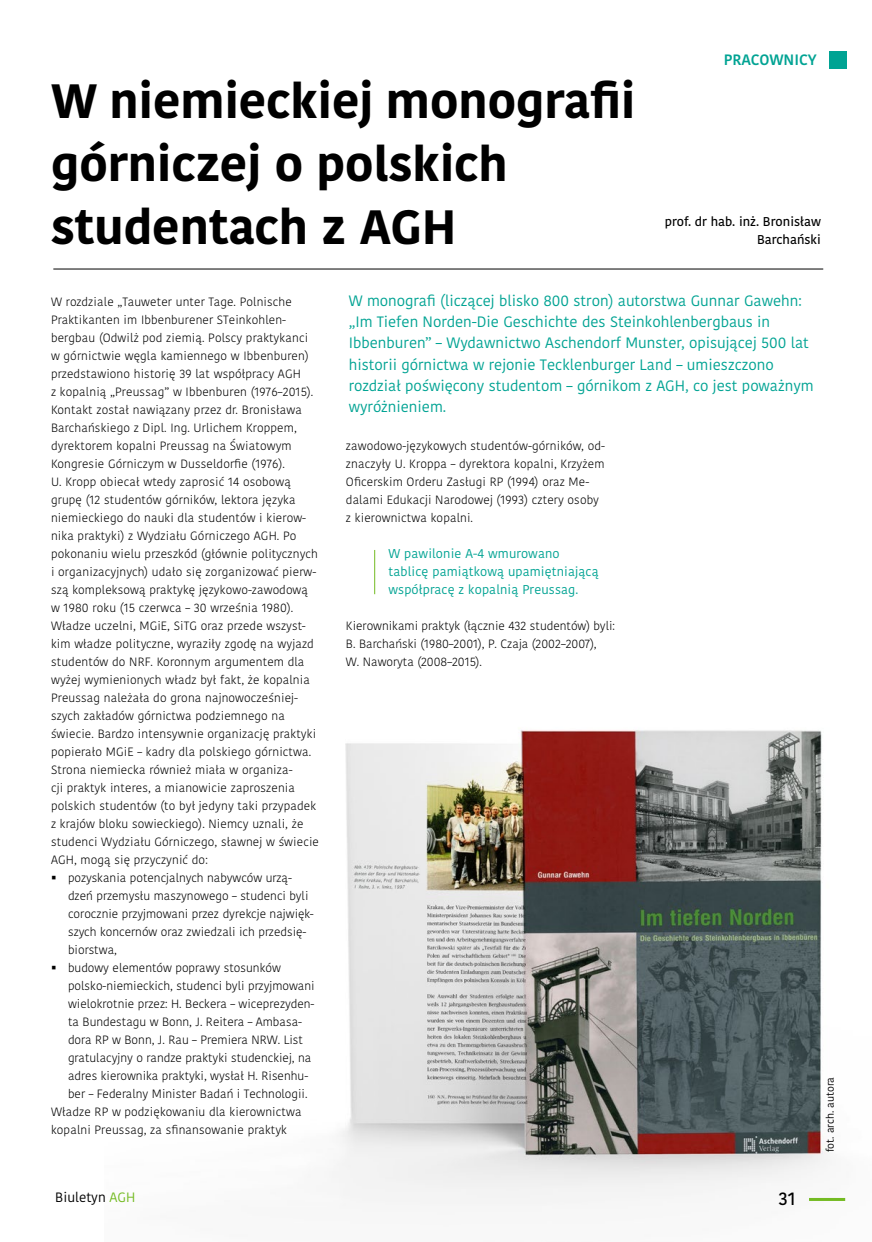
<style>
.page{position:relative;width:872px;height:1242px;background:#fff}
.page>*{position:absolute;margin:0;border:0;box-sizing:border-box;transform-origin:0 0}
.t1{font:700 48px/63px "Kohinoor Bangla";color:#000}
.t2{font:500 18px "Kohinoor Bangla";color:#000}
.t3{font:15px/21px "Kohinoor Bangla";color:#00a393}
.t4{font:600 15px "Kohinoor Bangla";color:#00a393}
.t5{font:13.5px "Kohinoor Bangla";color:#000}
.t6{font:12.75px/18px "Kohinoor Bangla";letter-spacing:.01em;color:#00a393}
.t7{font:500 12.75px/18px "Kohinoor Bangla";color:#000;text-align:right}
.t8{font:300 12px/18px "Kohinoor Bangla";letter-spacing:.01em;color:#000}
.t9{font:10.5px "Kohinoor Bangla";color:#000}
.s1{color:#74bb23}
</style>
<div class="page">
<img style="left:332px;top:730px;width:514px;height:474px">
<hr style="left:809px;top:1198px;width:36px;height:3px;background:#74bb23">
<div style="left:829px;top:51px;width:17px;height:17px;background:#00a393"></div>
<hr style="left:53px;top:269px;width:770px;height:1px;background:#000">
<hr style="left:374px;top:550px;width:1px;height:44px;background:#74bb23">
<h1 class="t1" style="left:51px;top:67px;width:585px">W niemieckiej monografii górniczej o polskich studentach z AGH</h1>
<p class="t4" style="left:723px;top:47px;width:94px">PRACOWNICY</p>
<p class="t7" style="left:664px;top:212px;width:158px">prof. dr hab. inż. Bronisław<br>Barchański</p>
<p class="t8" style="left:51px;top:293px;width:242px">W rozdziale „Tauweter unter Tage. Polnische</p>
<p class="t8" style="left:51px;top:311px;width:237px">Praktikanten im Ibbenburener STeinkohlen-</p>
<p class="t8" style="left:51px;top:329px;width:259px">bergbau (Odwilż pod ziemią. Polscy praktykanci</p>
<p class="t8" style="left:51px;top:347px;width:259px">w górnictwie węgla kamiennego w Ibbenburen)</p>
<p class="t8" style="left:51px;top:365px;width:251px">przedstawiono historię 39 lat współpracy AGH</p>
<p class="t8" style="left:51px;top:383px;width:264px">z kopalnią „Preussag” w Ibbenburen (1976–2015).</p>
<p class="t8" style="left:51px;top:401px;width:252px">Kontakt został nawiązany przez dr. Bronisława</p>
<p class="t8" style="left:51px;top:419px;width:247px">Barchańskiego z Dipl. Ing. Urlichem Kroppem,</p>
<p class="t8" style="left:51px;top:437px;width:242px">dyrektorem kopalni Preussag na Światowym</p>
<p class="t8" style="left:51px;top:455px;width:235px">Kongresie Górniczym w Dusseldorfie (1976).</p>
<p class="t8" style="left:51px;top:473px;width:241px">U. Kropp obiecał wtedy zaprosić 14 osobową</p>
<p class="t8" style="left:51px;top:491px;width:246px">grupę (12 studentów górników, lektora języka</p>
<p class="t8" style="left:51px;top:509px;width:257px">niemieckiego do nauki dla studentów i kierow-</p>
<p class="t8" style="left:51px;top:527px;width:247px">nika praktyki) z Wydziału Górniczego AGH. Po</p>
<p class="t8" style="left:51px;top:545px;width:268px">pokonaniu wielu przeszkód (głównie politycznych</p>
<p class="t8" style="left:51px;top:563px;width:267px">i organizacyjnych) udało się zorganizować pierw-</p>
<p class="t8" style="left:51px;top:581px;width:258px">szą kompleksową praktykę językowo-zawodową</p>
<p class="t8" style="left:51px;top:599px;width:244px">w 1980 roku (15 czerwca – 30 września 1980).</p>
<p class="t8" style="left:51px;top:617px;width:256px">Władze uczelni, MGiE, SiTG oraz przede wszyst-</p>
<p class="t8" style="left:51px;top:635px;width:264px">kim władze polityczne, wyraziły zgodę na wyjazd</p>
<p class="t8" style="left:51px;top:653px;width:255px">studentów do NRF. Koronnym argumentem dla</p>
<p class="t8" style="left:51px;top:671px;width:260px">wyżej wymienionych władz był fakt, że kopalnia</p>
<p class="t8" style="left:51px;top:689px;width:249px">Preussag należała do grona najnowocześniej-</p>
<p class="t8" style="left:51px;top:707px;width:235px">szych zakładów górnictwa podziemnego na</p>
<p class="t8" style="left:51px;top:725px;width:266px">świecie. Bardzo intensywnie organizację praktyki</p>
<p class="t8" style="left:51px;top:743px;width:262px">popierało MGiE – kadry dla polskiego górnictwa.</p>
<p class="t8" style="left:51px;top:761px;width:243px">Strona niemiecka również miała w organiza-</p>
<p class="t8" style="left:51px;top:779px;width:245px">cji praktyk interes, a mianowicie zaproszenia</p>
<p class="t8" style="left:51px;top:797px;width:267px">polskich studentów (to był jedyny taki przypadek</p>
<p class="t8" style="left:51px;top:815px;width:254px">z krajów bloku sowieckiego). Niemcy uznali, że</p>
<p class="t8" style="left:51px;top:833px;width:269px">studenci Wydziału Górniczego, sławnej w świecie</p>
<p class="t8" style="left:51px;top:851px;width:158px">AGH, mogą się przyczynić do:</p>
<p class="t8" style="left:68px;top:869px;width:225px">pozyskania potencjalnych nabywców urzą-</p>
<p class="t8" style="left:68px;top:887px;width:242px">dzeń przemysłu maszynowego – studenci byli</p>
<p class="t8" style="left:68px;top:905px;width:247px">corocznie przyjmowani przez dyrekcje najwięk-</p>
<p class="t8" style="left:68px;top:923px;width:240px">szych koncernów oraz zwiedzali ich przedsię-</p>
<p class="t8" style="left:68px;top:941px;width:50px">biorstwa,</p>
<p class="t8" style="left:68px;top:959px;width:214px">budowy elementów poprawy stosunków</p>
<p class="t8" style="left:68px;top:977px;width:248px">polsko-niemieckich, studenci byli przyjmowani</p>
<p class="t8" style="left:68px;top:995px;width:248px">wielokrotnie przez: H. Beckera – wiceprezyden-</p>
<p class="t8" style="left:68px;top:1013px;width:235px">ta Bundestagu w Bonn, J. Reitera – Ambasa-</p>
<p class="t8" style="left:68px;top:1031px;width:236px">dora RP w Bonn, J. Rau – Premiera NRW. List</p>
<p class="t8" style="left:68px;top:1049px;width:245px">gratulacyjny o randze praktyki studenckiej, na</p>
<p class="t8" style="left:68px;top:1067px;width:242px">adres kierownika praktyki, wysłał H. Risenhu-</p>
<p class="t8" style="left:68px;top:1085px;width:241px">ber – Federalny Minister Badań i Technologii.</p>
<p class="t8" style="left:51px;top:1103px;width:252px">Władze RP w podziękowaniu dla kierownictwa</p>
<p class="t8" style="left:51px;top:1121px;width:237px">kopalni Preussag, za sfinansowanie praktyk</p>
<p class="t3" style="left:349px;top:290px;width:466px">W monografi (liczącej blisko 800 stron) autorstwa Gunnar Gawehn: „Im Tiefen Norden-Die Geschichte des Steinkohlenbergbaus in Ibbenburen” – Wydawnictwo Aschendorf Munster, opisującej 500 lat historii górnictwa w rejonie Tecklenburger Land – umieszczono rozdział poświęcony studentom – górnikom z AGH, co jest poważnym wyróżnieniem.</p>
<p class="t8" style="left:346px;top:437px;width:260px">zawodowo-językowych studentów-górników, od&shy;znaczyły U. Kroppa – dyrektora kopalni, Krzyżem Oficerskim Orderu Zasługi RP (1994) oraz Me&shy;dalami Edukacji Narodowej (1993) cztery osoby z kierownictwa kopalni.</p>
<p class="t6" style="left:388px;top:544px;width:212px">W pawilonie A-4 wmurowano tablicę pamiątkową upamiętniającą współpracę z kopalnią Preussag.</p>
<p class="t8" style="left:346px;top:617px;width:270px">Kierownikami praktyk (łącznie 432 studentów) byli:<br>B. Barchański (1980–2001), P. Czaja (2002–2007),<br>W. Naworyta (2008–2015).</p>
<p class="t9" style="left:822px;top:1152px;width:77px;rotate:-90deg">fot. arch. autora</p>
<p class="t5" style="left:55px;top:1187px;width:82px">Biuletyn <span class="s1">AGH</span></p>
<h2 class="t2" style="left:778px;top:1184px;width:19px">31</h2>
</div>
